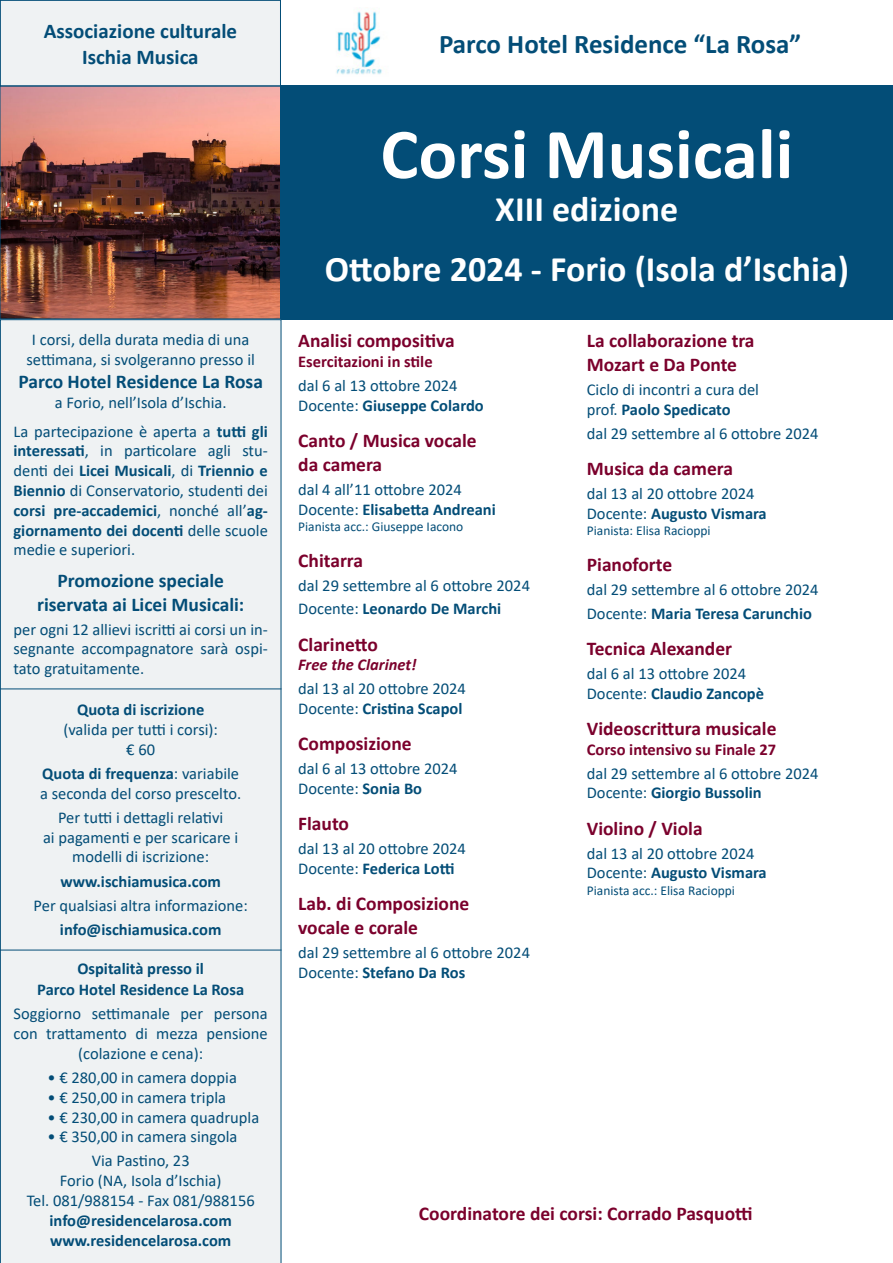
<style>
.page{position:relative;width:893px;height:1263px;background:#fff}
.page>*{position:absolute;margin:0;border:0;box-sizing:border-box;transform-origin:0 0}
.t1{font:700 72px "Calibri";color:#fff}
.t2{font:700 36px "Calibri";color:#fff}
.t3{font:700 27px "Calibri";color:#034d77}
.t4{font:700 21px "Calibri";color:#034d77}
.t5{font:700 19.5px "Calibri";color:#7b002c}
.t6{font:700 19.5px "Calibri";color:#034d77}
.t7{font:16.5px/19.8px "Calibri";color:#034d77;text-align:justify}
.t8{font:700 16.5px "Calibri";color:#034d77}
.t9{font:700 16.5px "Calibri";color:#7b002c}
.t10{font:italic 700 16.5px "Calibri";color:#7b002c}
.t11{font:13.5px "Calibri";color:#034d77}
.s1{font-weight:700}
.s2{font-weight:400}
</style>
<div class="page">
<img style="left:2px;top:88px;width:277px;height:229px">
<div style="left:0;top:86px;width:281px;height:233px;border:1px solid #034d77"></div>
<div style="left:0;top:0;width:280px;height:86px;background:#eff2f3"></div>
<div style="left:0;top:0;width:281px;height:86px;border:1px solid #034d77"></div>
<div style="left:281px;top:85px;width:612px;height:235px;background:#034d77"></div>
<div style="left:0;top:319px;width:281px;height:944px;background:#eff2f3"></div>
<hr style="left:0;top:688px;width:281px;height:1px;background:#034d77">
<img style="left:336px;top:11px;width:46px;height:64px">
<hr style="left:0;top:950px;width:281px;height:1px;background:#034d77">
<p class="t4" style="left:44px;top:17px;width:195px">Associazione culturale</p>
<p class="t4" style="left:82px;top:42px;width:118px">Ischia Musica</p>
<p class="t7" style="left:32px;top:329px;width:219px">I corsi, della durata media di una</p>
<p class="t7" style="left:26px;top:349px;width:230px">settimana, si svolgeranno presso il</p>
<p class="t6" style="left:18px;top:368px;width:246px">Parco Hotel Residence La Rosa</p>
<p class="t7" style="left:55px;top:392px;width:173px">a Forio, nell’Isola d’Ischia.</p>
<p class="t7" style="left:14px;top:421px;width:256px">La partecipazione è aperta a <span class="s1">tutti gli interessati</span>, in particolare agli stu&shy;denti dei <span class="s1">Licei Musicali</span>, di <span class="s1">Triennio e Biennio</span> di Conservatorio, studenti dei <span class="s1">corsi pre-accademici</span>, nonché all’<span class="s1">ag&shy;giornamento dei docenti</span> delle scuole medie e superiori.</p>
<p class="t6" style="left:57px;top:567px;width:168px">Promozione speciale</p>
<p class="t6" style="left:37px;top:590px;width:209px">riservata ai Licei Musicali:</p>
<p class="t7" style="left:14px;top:619px;width:256px">per ogni 12 allievi iscritti ai corsi un in&shy;segnante accompagnatore sarà ospi&shy;tato gratuitamente.</p>
<p class="t8" style="left:77px;top:698px;width:129px">Quota di iscrizione</p>
<p class="t7" style="left:63px;top:719px;width:156px">(valida per tutti i corsi):</p>
<p class="t7" style="left:126px;top:739px;width:30px">€ 60</p>
<p class="t8" style="left:42px;top:762px;width:198px">Quota di frequenza<span class="s2">: variabile</span></p>
<p class="t7" style="left:40px;top:783px;width:203px">a seconda del corso prescelto.</p>
<p class="t7" style="left:58px;top:807px;width:167px">Per tutti i dettagli relativi</p>
<p class="t7" style="left:43px;top:827px;width:197px">ai pagamenti e per scaricare i</p>
<p class="t7" style="left:72px;top:847px;width:139px">modelli di iscrizione:</p>
<p class="t8" style="left:60px;top:869px;width:162px">www.ischiamusica.com</p>
<p class="t7" style="left:34px;top:895px;width:216px">Per qualsiasi altra informazione:</p>
<p class="t8" style="left:60px;top:917px;width:163px">info@ischiamusica.com</p>
<p class="t8" style="left:77px;top:957px;width:128px">Ospitalità presso il</p>
<p class="t8" style="left:37px;top:978px;width:208px">Parco Hotel Residence La Rosa</p>
<p class="t7" style="left:14px;top:1003px;width:256px;text-align:center">Soggiorno settimanale per persona con trattamento di mezza pensione (colazione e cena):</p>
<p class="t7" style="left:48px;top:1067px;width:191px">• € 280,00 in camera doppia</p>
<p class="t7" style="left:48px;top:1087px;width:180px">• € 250,00 in camera tripla</p>
<p class="t7" style="left:48px;top:1107px;width:213px">• € 230,00 in camera quadrupla</p>
<p class="t7" style="left:48px;top:1126px;width:192px">• € 350,00 in camera singola</p>
<p class="t7" style="left:92px;top:1150px;width:99px">Via Pastino, 23</p>
<p class="t7" style="left:60px;top:1170px;width:163px">Forio (NA, Isola d’Ischia)</p>
<p class="t7" style="left:27px;top:1190px;width:230px">Tel. 081/988154 - Fax 081/988156</p>
<p class="t8" style="left:50px;top:1209px;width:184px">info@residencelarosa.com</p>
<p class="t8" style="left:50px;top:1228px;width:183px">www.residencelarosa.com</p>
<p class="t3" style="left:439px;top:25px;width:364px">Parco Hotel Residence “La Rosa”</p>
<p class="t1" style="left:380px;top:103px;width:414px">Corsi Musicali</p>
<p class="t2" style="left:495px;top:184px;width:185px">XIII edizione</p>
<p class="t2" style="left:325px;top:244px;width:526px">Ottobre 2024 - Forio (Isola d’Ischia)</p>
<p class="t5" style="left:298px;top:327px;width:158px">Analisi compositiva</p>
<p class="t9" style="left:298px;top:350px;width:136px">Esercitazioni in stile</p>
<p class="t7" style="left:298px;top:375px;width:161px">dal 6 al 13 ottobre 2024</p>
<p class="t8" style="left:298px;top:394px;width:187px"><span class="s2">Docente:</span> Giuseppe Colardo</p>
<p class="t5" style="left:298px;top:427px;width:180px">Canto / Musica vocale</p>
<p class="t5" style="left:298px;top:450px;width:85px">da camera</p>
<p class="t7" style="left:298px;top:479px;width:165px">dal 4 all’11 ottobre 2024</p>
<p class="t8" style="left:298px;top:497px;width:199px"><span class="s2">Docente:</span> Elisabetta Andreani</p>
<p class="t11" style="left:298px;top:517px;width:167px">Pianista acc.: Giuseppe Iacono</p>
<p class="t5" style="left:298px;top:547px;width:66px">Chitarra</p>
<p class="t7" style="left:298px;top:575px;width:233px">dal 29 settembre al 6 ottobre 2024</p>
<p class="t8" style="left:298px;top:597px;width:204px"><span class="s2">Docente:</span> Leonardo De Marchi</p>
<p class="t5" style="left:298px;top:630px;width:81px">Clarinetto</p>
<p class="t10" style="left:298px;top:653px;width:120px">Free the Clarinet!</p>
<p class="t7" style="left:298px;top:678px;width:169px">dal 13 al 20 ottobre 2024</p>
<p class="t8" style="left:298px;top:697px;width:166px"><span class="s2">Docente:</span> Cristina Scapol</p>
<p class="t5" style="left:298px;top:730px;width:115px">Composizione</p>
<p class="t7" style="left:298px;top:758px;width:161px">dal 6 al 13 ottobre 2024</p>
<p class="t7" style="left:298px;top:778px;width:125px">Docente: <span class="s1">Sonia Bo</span></p>
<p class="t5" style="left:298px;top:810px;width:52px">Flauto</p>
<p class="t7" style="left:298px;top:839px;width:169px">dal 13 al 20 ottobre 2024</p>
<p class="t8" style="left:298px;top:857px;width:158px"><span class="s2">Docente:</span> Federica Lotti</p>
<p class="t5" style="left:298px;top:890px;width:173px">Lab. di Composizione</p>
<p class="t5" style="left:298px;top:913px;width:121px">vocale e corale</p>
<p class="t7" style="left:298px;top:942px;width:233px">dal 29 settembre al 6 ottobre 2024</p>
<p class="t8" style="left:298px;top:960px;width:169px"><span class="s2">Docente:</span> Stefano Da Ros</p>
<p class="t5" style="left:587px;top:327px;width:169px">La collaborazione tra</p>
<p class="t5" style="left:587px;top:351px;width:152px">Mozart e Da Ponte</p>
<p class="t7" style="left:587px;top:379px;width:174px">Ciclo di incontri a cura del</p>
<p class="t8" style="left:587px;top:398px;width:145px"><span class="s2">prof.</span> Paolo Spedicato</p>
<p class="t7" style="left:587px;top:423px;width:233px">dal 29 settembre al 6 ottobre 2024</p>
<p class="t5" style="left:587px;top:455px;width:148px">Musica da camera</p>
<p class="t7" style="left:587px;top:483px;width:169px">dal 13 al 20 ottobre 2024</p>
<p class="t8" style="left:587px;top:502px;width:181px"><span class="s2">Docente:</span> Augusto Vismara</p>
<p class="t11" style="left:587px;top:521px;width:125px">Pianista: Elisa Racioppi</p>
<p class="t5" style="left:587px;top:551px;width:87px">Pianoforte</p>
<p class="t7" style="left:587px;top:579px;width:233px">dal 29 settembre al 6 ottobre 2024</p>
<p class="t8" style="left:587px;top:601px;width:227px"><span class="s2">Docente:</span> Maria Teresa Carunchio</p>
<p class="t5" style="left:587px;top:634px;width:147px">Tecnica Alexander</p>
<p class="t7" style="left:587px;top:663px;width:161px">dal 6 al 13 ottobre 2024</p>
<p class="t8" style="left:587px;top:681px;width:179px"><span class="s2">Docente:</span> Claudio Zancopè</p>
<p class="t5" style="left:587px;top:714px;width:191px">Videoscrittura musicale</p>
<p class="t9" style="left:587px;top:737px;width:191px">Corso intensivo su Finale 27</p>
<p class="t7" style="left:587px;top:763px;width:233px">dal 29 settembre al 6 ottobre 2024</p>
<p class="t8" style="left:587px;top:781px;width:176px"><span class="s2">Docente:</span> Giorgio Bussolin</p>
<p class="t5" style="left:587px;top:814px;width:117px">Violino / Viola</p>
<p class="t7" style="left:587px;top:843px;width:169px">dal 13 al 20 ottobre 2024</p>
<p class="t8" style="left:587px;top:861px;width:181px"><span class="s2">Docente:</span> Augusto Vismara</p>
<p class="t11" style="left:587px;top:881px;width:150px">Pianista acc.: Elisa Racioppi</p>
<p class="t5" style="left:419px;top:1200px;width:335px">Coordinatore dei corsi: Corrado Pasquotti</p>
</div>
